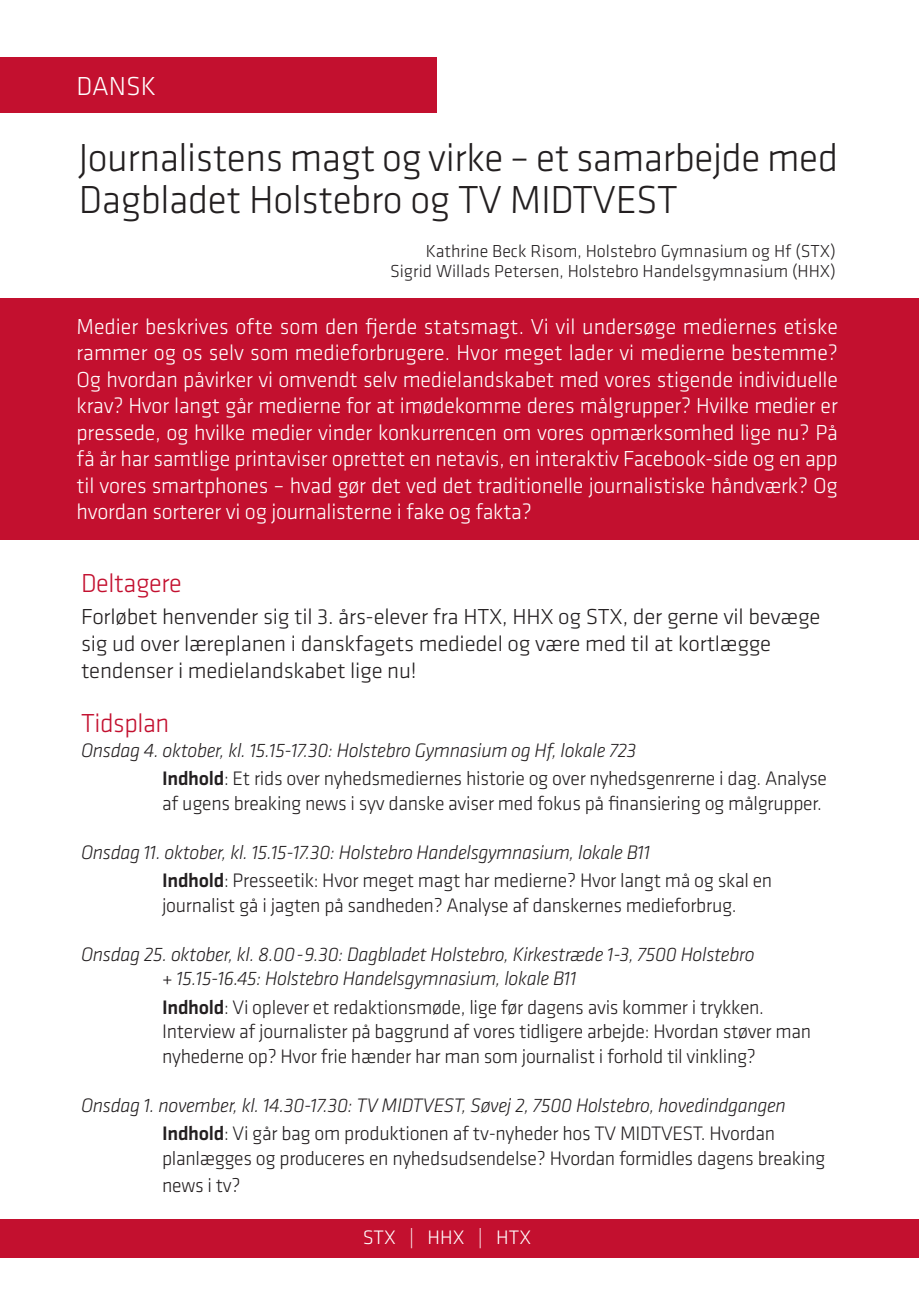
<style>
.page{position:relative;width:919px;height:1314px;background:#fff}
.page>*{position:absolute;margin:0;border:0;box-sizing:border-box;transform-origin:0 0}
.Overskrift{font:300 40.5px/42.8px "Klavika";letter-spacing:-.01em;color:#231f20}
.Mellemrubrik{font:300 27px "Klavika";letter-spacing:-.015em;color:#c3102f}
.Fag{font:300 27px "Klavika";color:#fff}
.Indhold_brød{font:300 22.5px/26.6px "Klavika";letter-spacing:-.01em;color:#fff;text-align:justify}
.Brød{font:300 22.5px/27px "Klavika";letter-spacing:-.01em;color:#231f20}
.Brød-2{font:300 20.25px/24.3px "Klavika";letter-spacing:-.015em;color:#231f20}
.Brød-3{font:italic 300 20.25px "Klavika";letter-spacing:-.015em;color:#231f20}
.t1{font:300 20.25px "Klavika";color:#fff}
.Brød-4{font:300 18px "Klavika";color:#231f20}
.s1{font-weight:500}
</style>
<div class="page">
<div style="left:0;top:298px;width:918px;height:242px;background:#c3102f"></div>
<div style="left:0;top:57px;width:436px;height:56px;background:#c3102f"></div>
<div style="left:0;top:1219px;width:918px;height:38px;background:#c3102f"></div>
<p class="Fag" style="left:77px;top:72px;width:81px">DANSK</p>
<p class="Overskrift" style="left:79px;top:137px;width:760px">Journalistens magt og virke – et samarbejde med<br>Dagbladet Holstebro og TV MIDTVEST</p>
<p class="Brød-4" style="left:426px;top:241px;width:411px">Kathrine Beck Risom, Holstebro Gymnasium og Hf (STX)</p>
<p class="Brød-4" style="left:390px;top:261px;width:447px">Sigrid Willads Petersen, Holstebro Handelsgymnasium (HHX)</p>
<p class="Indhold_brød" style="left:77px;top:313px;width:762px">Medier beskrives ofte som den fjerde statsmagt. Vi vil undersøge mediernes etiske rammer og os selv som medieforbrugere. Hvor meget lader vi medierne bestemme?<br>Og hvordan påvirker vi omvendt selv medielandskabet med vores stigende individuelle krav? Hvor langt går medierne for at imødekomme deres målgrupper? Hvilke medier er pressede, og hvilke medier vinder konkurrencen om vores opmærksomhed lige nu? På få år har samtlige printaviser oprettet en netavis, en interaktiv Facebook-side og en app til vores smartphones – hvad gør det ved det traditionelle journalistiske håndværk? Og hvordan sorterer vi og journalisterne i fake og fakta?</p>
<p class="Mellemrubrik" style="left:81px;top:568px;width:102px">Deltagere</p>
<p class="Brød" style="left:81px;top:604px;width:740px">Forløbet henvender sig til 3. års-elever fra HTX, HHX og STX, der gerne vil bevæge sig ud over læreplanen i danskfagets mediedel og være med til at kortlægge tendenser i medielandskabet lige nu!</p>
<p class="Mellemrubrik" style="left:81px;top:708px;width:90px">Tidsplan</p>
<p class="Brød-3" style="left:81px;top:739px;width:557px">Onsdag 4. oktober, kl. 15.15-17.30: Holstebro Gymnasium og Hf, lokale 723</p>
<p class="Brød-2" style="left:162px;top:767px;width:666px"><span class="s1">Indhold</span>: Et rids over nyhedsmediernes historie og over nyhedsgenrerne i dag. Analyse af ugens breaking news i syv danske aviser med fokus på finansiering og målgrupper.</p>
<p class="Brød-3" style="left:81px;top:841px;width:570px">Onsdag 11. oktober, kl. 15.15-17.30: Holstebro Handelsgymnasium, lokale B11</p>
<p class="Brød-2" style="left:162px;top:869px;width:611px"><span class="s1">Indhold</span>: Presseetik: Hvor meget magt har medierne? Hvor langt må og skal en</p>
<p class="Brød-2" style="left:162px;top:893px;width:576px">journalist gå i jagten på sandheden? Analyse af danskernes medieforbrug.</p>
<p class="Brød-3" style="left:81px;top:943px;width:675px">Onsdag 25. oktober, kl. 8.00-9.30: Dagbladet Holstebro, Kirkestræde 1-3, 7500 Holstebro</p>
<p class="Brød-3" style="left:162px;top:967px;width:416px">+ 15.15-16.45: Holstebro Handelsgymnasium, lokale B11</p>
<p class="Brød-2" style="left:162px;top:995px;width:650px"><span class="s1">Indhold</span>: Vi oplever et redaktionsmøde, lige før dagens avis kommer i trykken.<br>Interview af journalister på baggrund af vores tidligere arbejde: Hvordan støver man nyhederne op? Hvor frie hænder har man som journalist i forhold til vinkling?</p>
<p class="Brød-3" style="left:81px;top:1094px;width:706px">Onsdag 1. november, kl. 14.30-17.30: TV MIDTVEST, Søvej 2, 7500 Holstebro, hovedindgangen</p>
<p class="Brød-2" style="left:162px;top:1122px;width:664px"><span class="s1">Indhold</span>: Vi går bag om produktionen af tv-nyheder hos TV MIDTVEST. Hvordan planlægges og produceres en nyhedsudsendelse? Hvordan formidles dagens breaking</p>
<p class="Brød-2" style="left:162px;top:1173px;width:80px">news i tv?</p>
<p class="t1" style="left:362px;top:1226px;width:170px">STX | HHX | HTX</p>
</div>
